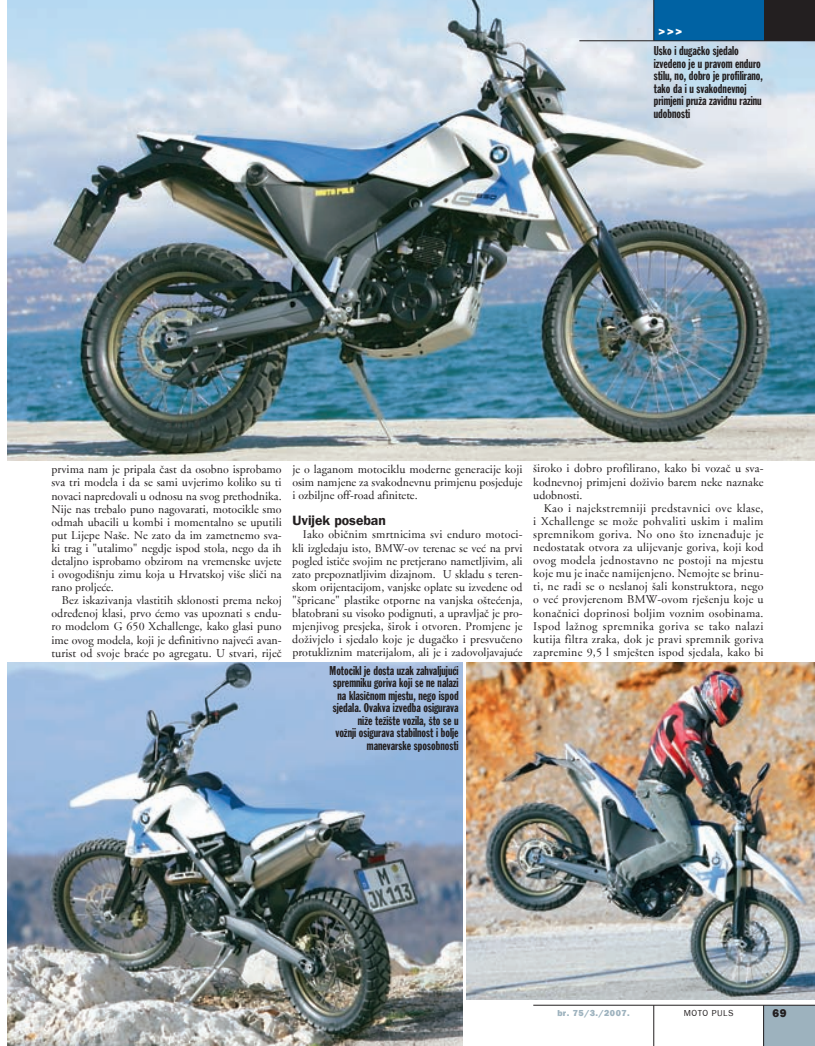
<style>
.page{position:relative;width:815px;height:1046px;background:#fff}
.page>*{position:absolute;margin:0;border:0;box-sizing:border-box;transform-origin:0 0}
.t1{font:13.75px "Franklin Gothic Demi";color:#231f20}
.t2{font:12.5px/12.5px "Franklin Gothic Extra Cond";color:#231f20}
.t3{font:11.88px/13.1px "Adobe Garamond";color:#231f20;text-align:justify}
.t4{font:800 11.25px "Franklin Gothic";color:#fff}
.t5{font:800 11.25px "Franklin Gothic";color:#231f20}
.t6{font:800 8.75px "Franklin Gothic";letter-spacing:.05em;color:#9db2be}
.t7{font:8.75px "Franklin Gothic";letter-spacing:.05em;color:#231f20}
</style>
<div class="page">
<img style="left:466px;top:662px;width:349px;height:337px">
<img style="left:7px;top:662px;width:455px;height:383px">
<img style="left:8px;top:0;width:807px;height:460px">
<div style="left:764px;top:0;width:51px;height:41px;background:#231f20"></div>
<div style="left:654px;top:0;width:110px;height:41px;background:#0062a3"></div>
<hr style="left:654px;top:0;width:1px;height:41px;background:#231f20">
<div style="left:764px;top:1005px;width:51px;height:40px;background:#9db2be"></div>
<hr style="left:654px;top:1005px;width:1px;height:40px;background:#231f20">
<hr style="left:763px;top:1005px;width:1px;height:40px;background:#231f20">
<hr style="left:533px;top:1004px;width:282px;height:1px;background:#231f20">
<hr style="left:579px;top:41px;width:236px;height:1px;background:#231f20">
<p class="t4" style="left:659px;top:27px;width:25px">&gt;&gt;&gt;</p>
<p class="t2" style="left:654px;top:45px;width:111px">Usko i dugačko sjedalo izvedeno je u pravom enduro stilu, no, dobro je profilirano, tako da i u svakodnevnoj primjeni pruža zavidnu razinu udobnosti</p>
<p class="t3" style="left:51px;top:464px;width:232px">prvima nam je pripala čast da osobno isprobamo sva tri modela i da se sami uvjerimo koliko su ti novaci napredovali u odnosu na svog prethodnika.<br>Nije nas trebalo puno nagovarati, motocikle smo odmah ubacili u kombi i momentalno se uputili put Lijepe Naše. Ne zato da im zametnemo sva&shy;ki trag i "utalimo" negdje ispod stola, nego da ih detaljno isprobamo obzirom na vremenske uvjete i ovogodišnju zimu koja u Hrvatskoj više sliči na rano proljeće.</p>
<p class="t3" style="left:51px;top:595px;width:232px;text-indent:11px">Bez iskazivanja vlastitih sklonosti prema nekoj određenoj klasi, prvo ćemo vas upoznati s endu&shy;ro modelom G 650 Xchallenge, kako glasi puno ime ovog modela, koji je definitivno najveći avan&shy;turist od svoje braće po agregatu. U stvari, riječ</p>
<p class="t3" style="left:292px;top:463px;width:232px">je o laganom motociklu moderne generacije koji osim namjene za svakodnevnu primjenu posjeduje i ozbiljne off-road afinitete.</p>
<p class="t1" style="left:292px;top:515px;width:95px">Uvijek poseban</p>
<p class="t3" style="left:292px;top:529px;width:232px;text-indent:11px">Iako običnim smrtnicima svi enduro motoci&shy;kli izgledaju isto, BMW-ov terenac se već na prvi pogled ističe svojim ne pretjerano nametljivim, ali zato prepoznatljivim dizajnom. U skladu s teren&shy;skom orijentacijom, vanjske oplate su izvedene od "špricane" plastike otporne na vanjska oštećenja, blatobrani su visoko podignuti, a upravljač je pro&shy;mjenjivog presjeka, širok i otvoren. Promjene je doživjelo i sjedalo koje je dugačko i presvučeno protukliznim materijalom, ali je i zadovoljavajuće</p>
<p class="t2" style="left:330px;top:665px;width:131px;text-align:right">Motocikl je dosta uzak zahvaljujući spremniku goriva koji se ne nalazi na klasičnom mjestu, nego ispod sjedala. Ovakva izvedba osigurava niže težište vozila, što se u<br>vožnji osigurava stabilnost i bolje manevarske sposobnosti</p>
<p class="t3" style="left:533px;top:463px;width:232px">široko i dobro profilirano, kako bi vozač u sva&shy;kodnevnoj primjeni doživio barem neke naznake udobnosti.</p>
<p class="t3" style="left:533px;top:502px;width:232px;text-indent:11px">Kao i najekstremniji predstavnici ove klase, i Xchallenge se može pohvaliti uskim i malim spremnikom goriva. No ono što iznenađuje je nedostatak otvora za ulijevanje goriva, koji kod ovog modela jednostavno ne postoji na mjestu koje mu je inače namijenjeno. Nemojte se brinu&shy;ti, ne radi se o neslanoj šali konstruktora, nego o već provjerenom BMW-ovom rješenju koje u konačnici doprinosi boljim voznim osobinama.<br>Ispod lažnog spremnika goriva se tako nalazi kutija filtra zraka, dok je pravi spremnik goriva zapremine 9,5 l smješten ispod sjedala, kako bi</p>
<p class="t6" style="left:557px;top:1010px;width:74px">br. 75/3./2007.</p>
<p class="t7" style="left:684px;top:1010px;width:51px">MOTO PULS</p>
<p class="t5" style="left:772px;top:1008px;width:16px">69</p>
</div>
